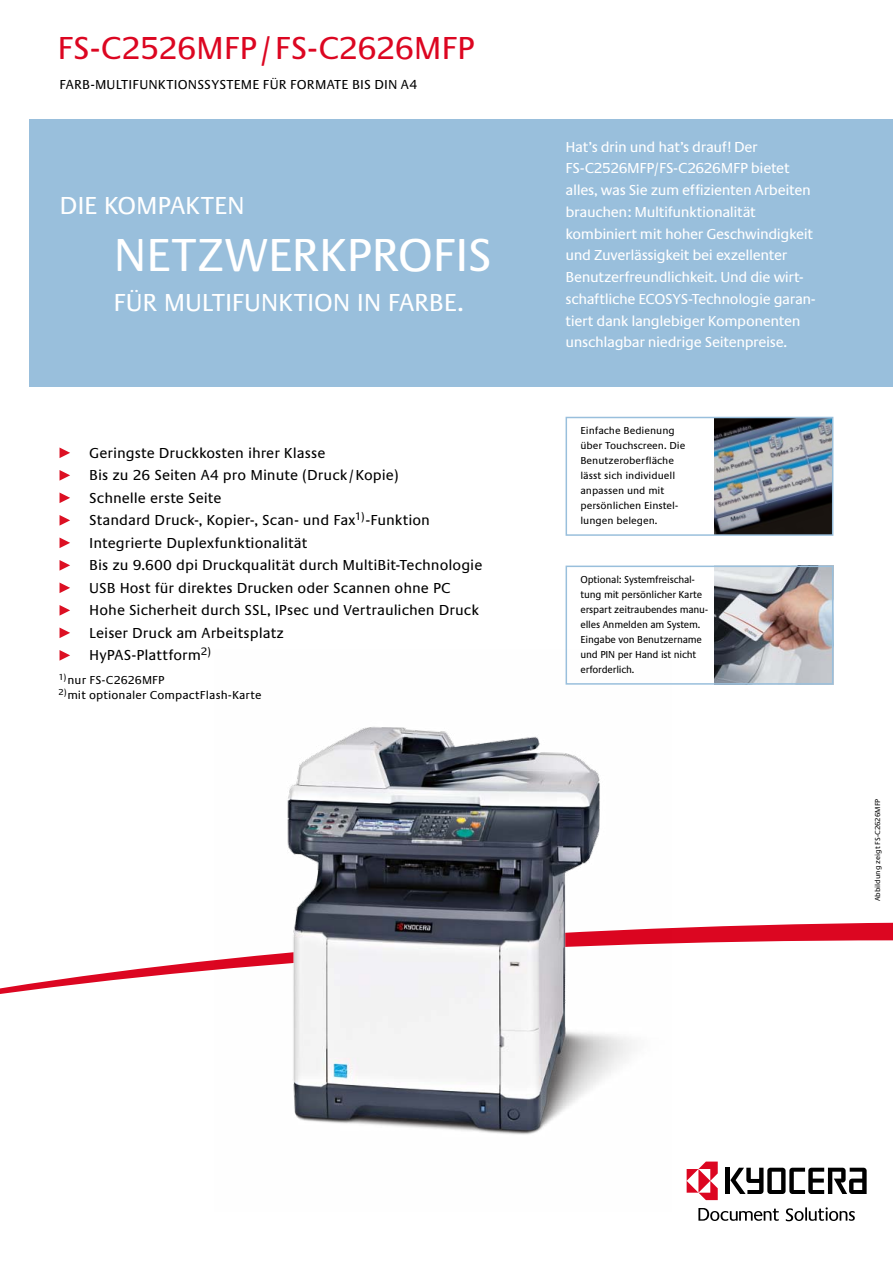
<style>
.page{position:relative;width:893px;height:1263px;background:#fff}
.page>*{position:absolute;margin:0;border:0;box-sizing:border-box;transform-origin:0 0}
.t1{font:48px "Praxis EF";letter-spacing:-.005em;color:#fff}
.t2{font:33px "Praxis EF";letter-spacing:-.02em;color:#dc0621}
.t3{font:25.5px "Praxis EF";letter-spacing:-.005em;color:#fff}
.t4{font:15px "Praxis EF";color:#000}
.t5{font:15px/21.8px "Praxis EF";letter-spacing:-.025em;color:#fff}
.t6{font:13.5px "Praxis EF";letter-spacing:.015em;color:#000}
.t7{font:12px/15px "Praxis EF";letter-spacing:.01em;color:#000}
.t8{font:10.5px/15px "Praxis EF";letter-spacing:-.015em;color:#000;scale:.96 1}
.t9{font:10.5px/15px "Praxis EF";letter-spacing:-.015em;color:#000}
.t10{font:7.5px "Praxis EF";color:#000}
</style>
<div class="page">
<div style="left:30px;top:119px;width:863px;height:268px;background:#99bfdc"></div>
<svg style="left:671px;top:922px;width:222px;height:18px;background:#e12e44"></svg>
<svg style="left:0;top:940px;width:893px;height:239px"></svg>
<svg style="left:60px;top:447px;width:10px;height:11px"></svg>
<svg style="left:60px;top:470px;width:10px;height:11px"></svg>
<svg style="left:60px;top:492px;width:10px;height:11px"></svg>
<svg style="left:60px;top:515px;width:10px;height:11px"></svg>
<svg style="left:60px;top:537px;width:10px;height:11px"></svg>
<svg style="left:60px;top:560px;width:10px;height:11px"></svg>
<svg style="left:60px;top:582px;width:10px;height:11px"></svg>
<svg style="left:60px;top:605px;width:10px;height:11px"></svg>
<svg style="left:60px;top:627px;width:10px;height:11px"></svg>
<svg style="left:60px;top:650px;width:10px;height:11px"></svg>
<img style="left:215px;top:650px;width:456px;height:529px">
<img style="left:714px;top:420px;width:116px;height:113px">
<div style="left:566px;top:417px;width:267px;height:119px;border:2px solid #99bfdc"></div>
<img style="left:714px;top:569px;width:116px;height:113px">
<div style="left:566px;top:566px;width:267px;height:119px;border:2px solid #99bfdc"></div>
<hr style="left:726px;top:1168px;width:4px;height:26px;background:#000">
<svg style="left:730px;top:1168px;width:137px;height:26px"></svg>
<svg style="left:687px;top:1161px;width:31px;height:39px"></svg>
<svg style="left:786px;top:1207px;width:69px;height:14px"></svg>
<svg style="left:698px;top:1208px;width:81px;height:13px"></svg>
<h2 class="t2" style="left:57px;top:30px;width:419px">FS-C2526MFP/ FS-C2626MFP</h2>
<p class="t6" style="left:60px;top:77px;width:212px">Farb-MULTIFUNKTI ONSSYSTEMe FÜR</p>
<p class="t6" style="left:290px;top:77px;width:35px">Format</p>
<p class="t6" style="left:342px;top:77px;width:77px">e bis DI N a4</p>
<h3 class="t3" style="left:60px;top:192px;width:187px">die KOMPAKTEN</h3>
<h1 class="t1" style="left:114px;top:229px;width:380px">n etzwerkProfis</h1>
<h3 class="t3" style="left:60px;top:289px;width:34px">F</h3>
<h3 class="t3" style="left:126px;top:289px;width:339px">ür MULTIFUNKTION in Farbe.</h3>
<p class="t4" style="left:89px;top:445px;width:238px">Geringste Druckkosten ihrer Klasse</p>
<p class="t4" style="left:70px;top:467px;width:330px">Bis zu 26 Seiten A4 pro Minute (Druck /Kopie)</p>
<p class="t4" style="left:70px;top:490px;width:153px">Schnelle erste Seite</p>
<p class="t4" style="left:70px;top:512px;width:361px">Standard Druck-, Kopier-, Scan- und Fax<sup>1)</sup>-Funktion</p>
<p class="t4" style="left:70px;top:535px;width:239px">I ntegrierte Duplexfunktionalität</p>
<p class="t4" style="left:70px;top:557px;width:414px">Bis zu 9.600 dpi Druckqualität durch MultiBit-Technologie</p>
<p class="t4" style="left:89px;top:580px;width:363px">USB Host für direktes Drucken oder Scannen ohne PC</p>
<p class="t4" style="left:89px;top:602px;width:391px">Hohe Sicherheit durch SSL, I Psec und Vertraulichen Druck</p>
<p class="t4" style="left:89px;top:625px;width:196px">Leiser Druck am Arbeitsplatz</p>
<p class="t4" style="left:89px;top:647px;width:123px">HyPAS-Plattform<sup>2)</sup></p>
<p class="t7" style="left:58px;top:673px;width:205px"><sup>1)</sup>nur FS-C2626MFP<br><sup>2)</sup>mit optionaler CompactFlash-Karte</p>
<p class="t5" style="left:566px;top:136px;width:252px">Hat’s drin und hat’s drauf! Der FS-C2526MFP/FS-C2626MFP bietet alles, was Sie zum effizienten Arbeiten brauchen: Multifunktionalität kombiniert mit hoher Geschwindigkeit und Zuverlässigkeit bei exzellenter Benutzerfreundlichkeit. Und die wirt&shy;schaftliche ECOSYS-Technologie garan&shy;tiert dank langlebiger Komponenten unschlagbar niedrige Seitenpreise.</p>
<p class="t9" style="left:580px;top:423px;width:107px">Einfache Bedienung über Touchscreen. Die<br>Benutzeroberfläche lässt sich individuell anpassen und mit persönlichen Einstel&shy;lungen belegen.</p>
<p class="t8" style="left:580px;top:572px;width:134px">Optional: Systemfreischal&shy;tung mit persönlicher Karte erspart zeitraubendes manu&shy;elles Anmelden am System.<br>Eingabe von Benutzername und PI N per Hand ist nicht erforderlich.</p>
<p class="t10" style="left:874px;top:901px;width:104px;rotate:-90deg">Abbildung zeigt FS-C2626MFP</p>
</div>
